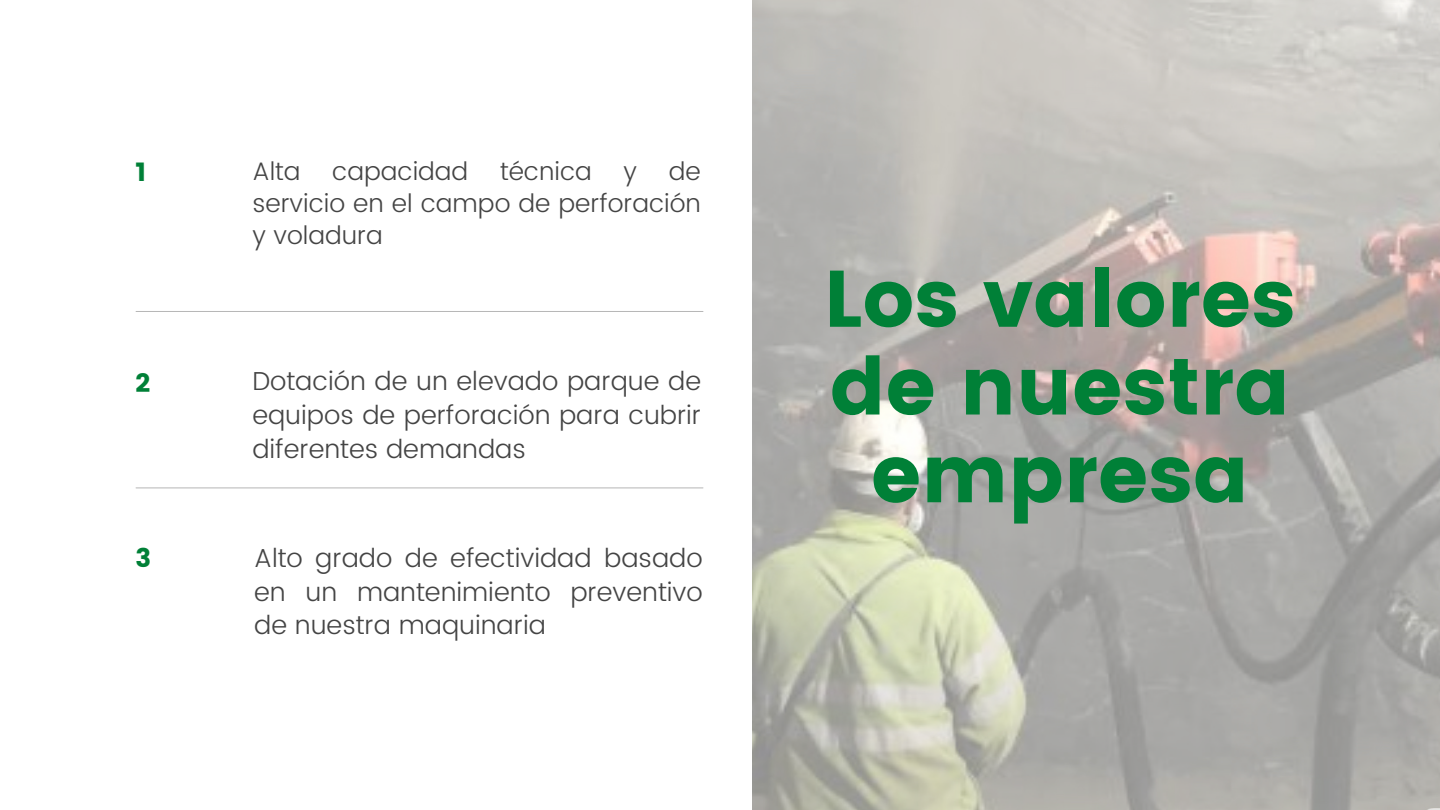
<style>
.page{position:relative;width:1440px;height:810px;background:#fff}
.page>*{position:absolute;margin:0;border:0;box-sizing:border-box;transform-origin:0 0}
.t1{font:80px/87.8px "Poppins";color:#008037;text-align:center}
.t2{font:300 26px/33.8px "Poppins";color:#444;text-align:justify}
.t3{font:26px "Poppins";color:#008037}
.t4{font:300 25.2px/32.2px "Poppins";color:#444;text-align:justify}
</style>
<div class="page">
<hr style="left:136px;top:311px;width:567px;height:1px;background:#000">
<hr style="left:136px;top:488px;width:567px;height:1px;background:#000">
<img style="left:752px;top:0;width:688px;height:810px">
<p class="t3" style="left:136px;top:156px;width:12px">1</p>
<p class="t4" style="left:252px;top:155px;width:50px">Alta</p>
<p class="t4" style="left:332px;top:155px;width:138px">capacidad</p>
<p class="t4" style="left:500px;top:155px;width:93px">técnica</p>
<p class="t4" style="left:624px;top:155px;width:15px">y</p>
<p class="t4" style="left:252px;top:155px;width:450px;text-indent:417px">de servicio en el campo de perforación y voladura</p>
<p class="t3" style="left:136px;top:367px;width:16px">2</p>
<p class="t2" style="left:252px;top:364px;width:450px">Dotación de un elevado parque de equipos de perforación para cubrir diferentes demandas</p>
<p class="t3" style="left:136px;top:543px;width:17px">3</p>
<p class="t2" style="left:254px;top:541px;width:450px">Alto grado de efectividad basado en un mantenimiento preventivo de nuestra maquinaria</p>
<h1 class="t1" style="left:824px;top:255px;width:473px">Los valores de nuestra empresa</h1>
</div>
